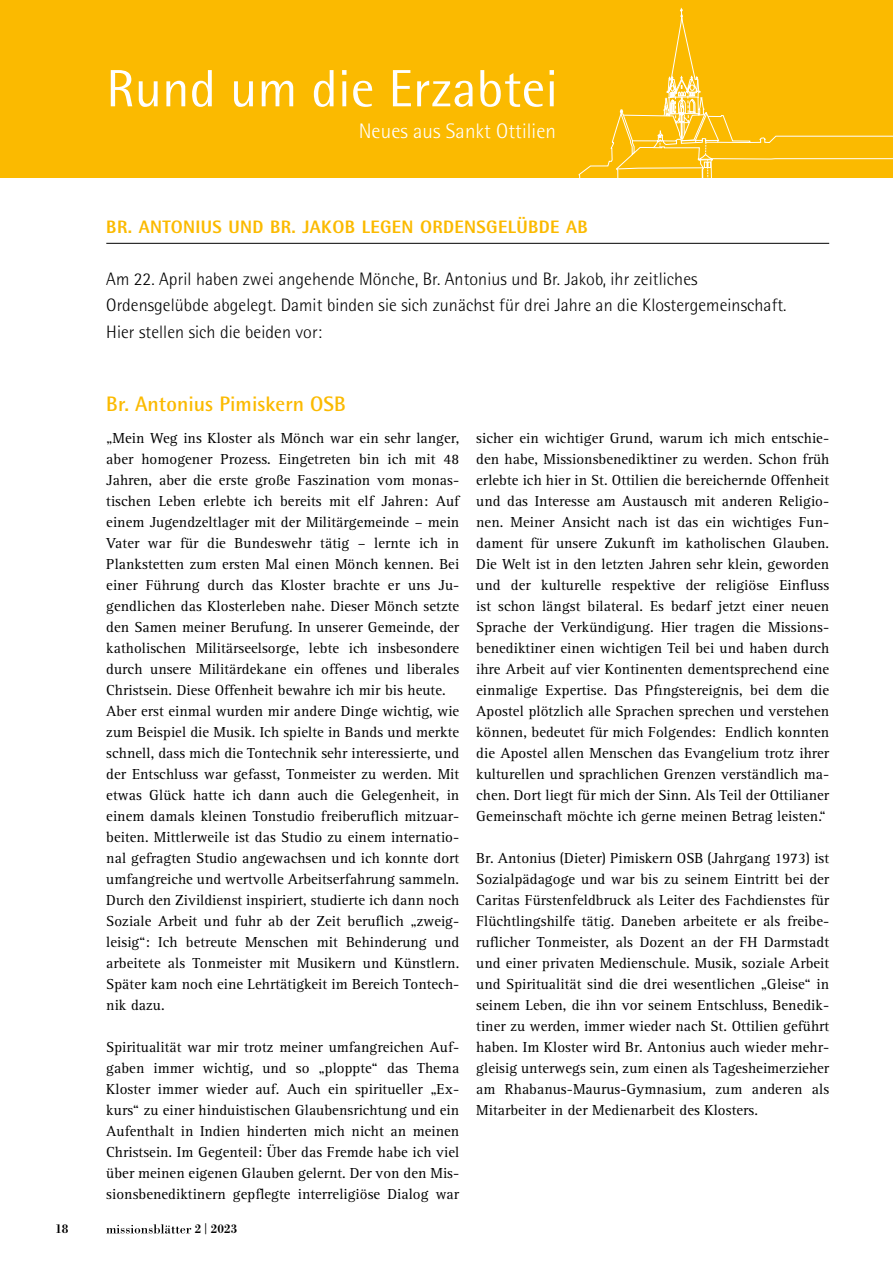
<style>
.page{position:relative;width:893px;height:1263px;background:#fff}
.page>*{position:absolute;margin:0;border:0;box-sizing:border-box;transform-origin:0 0}
.t1{font:52.5px "Rotis Semi Sans Pro";letter-spacing:.005em;color:#fff}
.t2{font:700 21px "Rotis Semi Sans Pro";letter-spacing:.005em;color:#fbba00}
.t3{font:300 21px "Rotis Semi Sans Pro";letter-spacing:.005em;color:#fff}
.t4{font:300 18px/26.2px "Rotis Semi Sans Pro";letter-spacing:.005em;color:#000}
.t5{font:800 18px "Rotis Semi Sans Pro";letter-spacing:.02em;color:#fbba00}
.t6{font:15px/21px "Rotis Serif Std";letter-spacing:.005em;color:#000;text-align:justify}
.t7{font:500 13.2px "Bodoni URW";color:#000}
.s1{font-weight:300}
</style>
<div class="page">
<svg style="left:106px;top:1224px;width:85px;height:9px"></svg>
<div style="left:0;top:0;width:893px;height:178px;background:#fbba00"></div>
<svg style="left:578px;top:17px;width:315px;height:161px"></svg>
<hr style="left:106px;top:243px;width:723px;height:1px;background:#000">
<h1 class="t1" style="left:106px;top:58px;width:453px">Rund um die Erzabtei</h1>
<h2 class="t3" style="left:359px;top:119px;width:199px">Neues aus Sankt Ottilien</h2>
<p class="t5" style="left:106px;top:215px;width:483px">BR. ANTONIUS UND BR. JAKOB LEGEN ORDENSGELÜBDE AB</p>
<p class="t4" style="left:106px;top:266px;width:682px">Am 22. April haben zwei angehende Mönche, Br. Antonius und Br. Jakob, ihr zeitliches<br>Ordensgelübde abgelegt. Damit binden sie sich zunächst für drei Jahre an die Klostergemeinschaft.<br>Hier stellen sich die beiden vor:</p>
<h2 class="t2" style="left:106px;top:391px;width:241px">Br. Antonius Pimiskern OSB</h2>
<p class="t6" style="left:106px;top:427px;width:354px;text-align:left">„Mein Weg ins Kloster als Mönch war ein sehr langer, aber homogener Prozess. Eingetreten bin ich mit 48<br>Jahren, aber die erste große Faszination vom monas&shy;tischen Leben erlebte ich bereits mit elf Jahren: Auf einem Jugendzeltlager mit der Militärgemeinde – mein Vater war für die Bundeswehr tätig – lernte ich in Plankstetten zum ersten Mal einen Mönch kennen. Bei einer Führung durch das Kloster brachte er uns Ju&shy;gendlichen das Klosterleben nahe. Dieser Mönch setzte den Samen meiner Berufung. In unserer Gemeinde, der katholischen Militärseelsorge, lebte ich insbesondere durch unsere Militärdekane ein offenes und liberales Christsein. Diese Offenheit bewahre ich mir bis heute.<br>Aber erst einmal wurden mir andere Dinge wichtig, wie zum Beispiel die Musik. Ich spielte in Bands und merkte schnell, dass mich die Tontechnik sehr interessierte, und der Entschluss war gefasst, Tonmeister zu werden. Mit etwas Glück hatte ich dann auch die Gelegenheit, in einem damals kleinen Tonstudio freiberuflich mitzuar&shy;beiten. Mittlerweile ist das Studio zu einem internatio&shy;nal gefragten Studio angewachsen und ich konnte dort umfangreiche und wertvolle Arbeitserfahrung sammeln.<br>Durch den Zivildienst inspiriert, studierte ich dann noch Soziale Arbeit und fuhr ab der Zeit beruflich „zweig&shy;leisig“: Ich betreute Menschen mit Behinderung und arbeitete als Tonmeister mit Musikern und Künstlern.<br>Später kam noch eine Lehrtätigkeit im Bereich Tontech&shy;nik dazu.</p>
<p class="t6" style="left:106px;top:1036px;width:354px">Spiritualität war mir trotz meiner umfangreichen Auf&shy;gaben immer wichtig, und so „ploppte“ das Thema Kloster immer wieder auf. Auch ein spiritueller „Ex&shy;kurs“ zu einer hinduistischen Glaubensrichtung und ein Aufenthalt in Indien hinderten mich nicht an meinen Christsein. Im Gegenteil: Über das Fremde habe ich viel über meinen eigenen Glauben gelernt. Der von den Mis&shy;sionsbenediktinern gepflegte interreligiöse Dialog war</p>
<p class="t7" style="left:55px;top:1221px;width:15px">18</p>
<p class="t7" style="left:195px;top:1221px;width:44px">2<span class="s1">|</span>2023</p>
<p class="t6" style="left:476px;top:427px;width:354px">sicher ein wichtiger Grund, warum ich mich entschie&shy;den habe, Missionsbenediktiner zu werden. Schon früh erlebte ich hier in St. Ottilien die bereichernde Offenheit und das Interesse am Austausch mit anderen Religio&shy;nen. Meiner Ansicht nach ist das ein wichtiges Fun&shy;dament für unsere Zukunft im katholischen Glauben.<br>Die Welt ist in den letzten Jahren sehr klein, geworden und der kulturelle respektive der religiöse Einfluss ist schon längst bilateral. Es bedarf jetzt einer neuen Sprache der Verkündigung. Hier tragen die Missions&shy;benediktiner einen wichtigen Teil bei und haben durch ihre Arbeit auf vier Kontinenten dementsprechend eine einmalige Expertise. Das Pfingstereignis, bei dem die Apostel plötzlich alle Sprachen sprechen und verstehen können, bedeutet für mich Folgendes: Endlich konnten die Apostel allen Menschen das Evangelium trotz ihrer kulturellen und sprachlichen Grenzen verständlich ma&shy;chen. Dort liegt für mich der Sinn. Als Teil der Ottilianer Gemeinschaft möchte ich gerne meinen Betrag leisten.“</p>
<p class="t6" style="left:476px;top:847px;width:354px">Br. Antonius (Dieter) Pimiskern OSB (Jahrgang 1973) ist Sozialpädagoge und war bis zu seinem Eintritt bei der Caritas Fürstenfeldbruck als Leiter des Fachdienstes für Flüchtlingshilfe tätig. Daneben arbeitete er als freibe&shy;ruflicher Tonmeister, als Dozent an der FH Darmstadt und einer privaten Medienschule. Musik, soziale Arbeit und Spiritualität sind die drei wesentlichen „Gleise“ in seinem Leben, die ihn vor seinem Entschluss, Benedik&shy;tiner zu werden, immer wieder nach St. Ottilien geführt haben. Im Kloster wird Br. Antonius auch wieder mehr&shy;gleisig unterwegs sein, zum einen als Tagesheimerzieher am Rhabanus-Maurus-Gymnasium, zum anderen als Mitarbeiter in der Medienarbeit des Klosters.</p>
</div>
